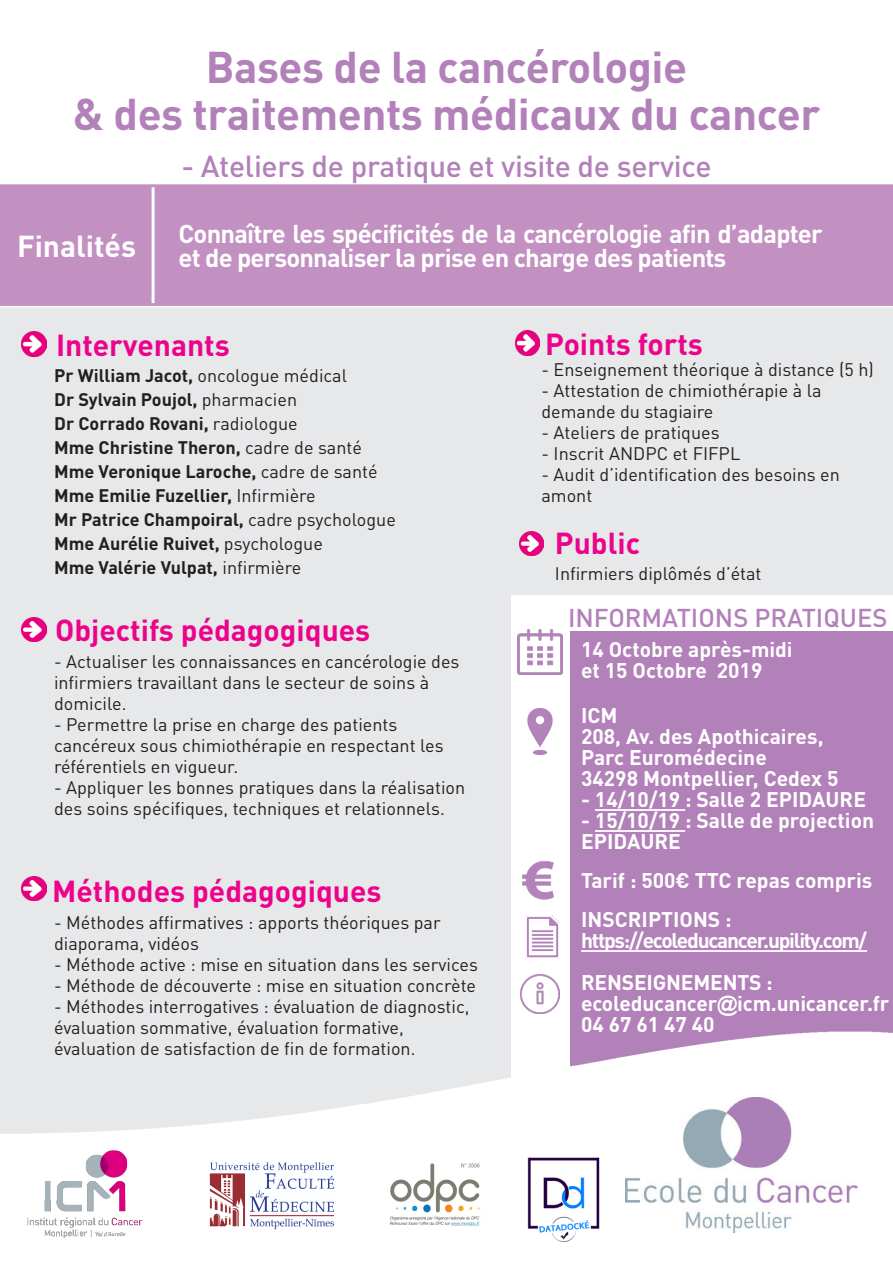
<style>
.page{position:relative;width:893px;height:1263px;background:#fff}
.page>*{position:absolute;margin:0;border:0;box-sizing:border-box;transform-origin:0 0}
.t1{font:700 43.95px "DINOT";letter-spacing:-.01em;color:#b281b9}
.t2{font:700 30px "DINOT";color:#ed028c}
.t3{font:500 30px "DINOT";letter-spacing:-.01em;color:#b281b9}
.t4{font:700 30px "DINOT";color:#fff}
.t5{font:700 25.5px/24px "DINOT";letter-spacing:-.03em;color:#fff}
.t6{font:500 25.5px "DINOT";color:#b281b9}
.t7{font:700 21px "DINOT";color:#fff}
.t8{font:700 21px "DINOT";letter-spacing:-.06em;color:#fff}
.t9{font:18px/21px "DINOT";color:#231f20}
.t10{font:700 18px "DINOT";color:#231f20}
.s1{font-weight:700}
.s2{font-weight:400}
.s3{font-family:"Arial"}
</style>
<div class="page">
<div style="left:0;top:307px;width:893px;height:706px;background:#e6e8e9"></div>
<div style="left:511px;top:595px;width:382px;height:540px;background:#fff"></div>
<div style="left:571px;top:631px;width:322px;height:522px;background:#b281b9"></div>
<img style="left:0;top:1013px;width:893px;height:220px">
<img style="left:26px;top:1149px;width:118px;height:89px">
<img style="left:625px;top:1097px;width:233px;height:135px">
<div style="left:0;top:184px;width:893px;height:122px;background:#c290c1"></div>
<hr style="left:152px;top:187px;width:3px;height:116px;background:#fff">
<img style="left:519px;top:531px;width:25px;height:24px">
<div style="left:484px;top:1161px;width:24px;height:9px;background:#fff"></div>
<img style="left:22px;top:332px;width:24px;height:24px">
<img style="left:22px;top:617px;width:24px;height:25px">
<img style="left:22px;top:876px;width:24px;height:24px">
<img style="left:515px;top:331px;width:24px;height:24px">
<img style="left:517px;top:629px;width:45px;height:45px">
<img style="left:527px;top:708px;width:26px;height:47px">
<img style="left:520px;top:974px;width:40px;height:39px">
<img style="left:510px;top:852px;width:44px;height:56px">
<img style="left:520px;top:1152px;width:88px;height:90px">
<hr style="left:595px;top:809px;width:90px;height:2px;background:#fff">
<hr style="left:595px;top:830px;width:90px;height:2px;background:#fff">
<hr style="left:581px;top:950px;width:286px;height:2px;background:#fff">
<img style="left:209px;top:1161px;width:128px;height:69px">
<img style="left:369px;top:1148px;width:131px;height:85px">
<img style="left:526px;top:915px;width:34px;height:43px">
<p class="t1" style="left:206px;top:38px;width:483px">Bases de la cancérologie</p>
<p class="t1" style="left:73px;top:85px;width:749px">&amp; des traitements médicaux du cancer</p>
<p class="t3" style="left:181px;top:147px;width:532px">- Ateliers de pratique et visite de service</p>
<p class="t4" style="left:17px;top:226px;width:121px">Finalités</p>
<p class="t5" style="left:179px;top:221px;width:646px">Connaître les spécificités de la cancérologie afin d’adapter et de personnaliser la prise en charge des patients</p>
<p class="t2" style="left:56px;top:325px;width:175px">Intervenants</p>
<p class="t9" style="left:54px;top:365px;width:294px"><span class="s1">Pr William Jacot,</span> oncologue médical</p>
<p class="t10" style="left:54px;top:388px;width:244px">Dr Sylvain Poujol, <span class="s2">pharmacien</span></p>
<p class="t10" style="left:54px;top:412px;width:245px">Dr Corrado Rovani, <span class="s2">radiologue</span></p>
<p class="t10" style="left:54px;top:436px;width:309px">Mme Christine Theron, <span class="s2">cadre de santé</span></p>
<p class="t10" style="left:54px;top:460px;width:325px">Mme Veronique Laroche, <span class="s2">cadre de santé</span></p>
<p class="t10" style="left:54px;top:484px;width:263px">Mme Emilie Fuzellier, <span class="s2">Infirmière</span></p>
<p class="t10" style="left:54px;top:508px;width:343px">Mr Patrice Champoiral, <span class="s2">cadre psychologue</span></p>
<p class="t10" style="left:54px;top:532px;width:270px">Mme Aurélie Ruivet, <span class="s2">psychologue</span></p>
<p class="t10" style="left:54px;top:556px;width:249px">Mme Valérie Vulpat, <span class="s2">infirmière</span></p>
<p class="t2" style="left:55px;top:611px;width:317px">Objectifs pédagogiques</p>
<p class="t9" style="left:54px;top:650px;width:407px">- Actualiser les connaissances en cancérologie des infirmiers travaillant dans le secteur de soins à domicile.</p>
<p class="t9" style="left:54px;top:713px;width:391px">- Permettre la prise en charge des patients cancéreux sous chimiothérapie en respectant les référentiels en vigueur.</p>
<p class="t9" style="left:54px;top:776px;width:413px">- Appliquer les bonnes pratiques dans la réalisation des soins spécifiques, techniques et relationnels.</p>
<p class="t2" style="left:52px;top:872px;width:331px">Méthodes pédagogiques</p>
<p class="t9" style="left:54px;top:911px;width:388px">- Méthodes affirmatives : apports théoriques par diaporama, vidéos</p>
<p class="t9" style="left:54px;top:953px;width:425px">- Méthode active : mise en situation dans les services</p>
<p class="t9" style="left:54px;top:974px;width:424px">- Méthode de découverte : mise en situation concrète</p>
<p class="t9" style="left:54px;top:995px;width:417px">- Méthodes interrogatives : évaluation de diagnostic, évaluation sommative, évaluation formative, évaluation de satisfaction de fin de formation.</p>
<p class="t2" style="left:545px;top:324px;width:159px">Points forts</p>
<p class="t9" style="left:541px;top:358px;width:334px">- Enseignement théorique à distance (5 h)</p>
<p class="t9" style="left:541px;top:379px;width:282px">- Attestation de chimiothérapie à la demande du stagiaire</p>
<p class="t9" style="left:541px;top:421px;width:180px">- Ateliers de pratiques</p>
<p class="t9" style="left:541px;top:442px;width:200px">- Inscrit ANDPC et FIFPL</p>
<p class="t9" style="left:541px;top:463px;width:300px">- Audit d’identification des besoins en amont</p>
<p class="t2" style="left:555px;top:523px;width:87px">Public</p>
<p class="t9" style="left:555px;top:563px;width:208px">Infirmiers diplômés d’état</p>
<p class="t6" style="left:568px;top:602px;width:321px">INFORMATIONS PRATIQUES</p>
<p class="t7" style="left:581px;top:636px;width:213px">14 Octobre après-midi</p>
<p class="t7" style="left:581px;top:657px;width:183px">et 15 Octobre 2019</p>
<p class="t7" style="left:581px;top:702px;width:38px">ICM</p>
<p class="t7" style="left:581px;top:723px;width:244px">208, Av. des Apothicaires,</p>
<p class="t7" style="left:581px;top:744px;width:187px">Parc Euromédecine</p>
<p class="t7" style="left:581px;top:765px;width:259px">34298 Montpellier, Cedex 5</p>
<p class="t7" style="left:581px;top:786px;width:286px">- 14/10/19 : Salle 2 EPIDAURE</p>
<p class="t7" style="left:581px;top:807px;width:295px">- 15/10/19 : Salle de projection</p>
<p class="t7" style="left:581px;top:828px;width:101px">EPIDAURE</p>
<p class="t7" style="left:581px;top:867px;width:293px">Tarif : 500€ TTC repas compris</p>
<p class="t7" style="left:581px;top:906px;width:152px">INSCRIPTIONS :</p>
<p class="t8" style="left:581px;top:927px;width:287px">https://ecoleducancer.upility.com/</p>
<p class="t7" style="left:581px;top:969px;width:193px">RENSEIGNEMENTS :</p>
<p class="t7" style="left:581px;top:990px;width:310px">ecoleducancer<span class="s3">@</span>icm.unicancer.fr</p>
<p class="t7" style="left:581px;top:1011px;width:135px">04 67 61 47 40</p>
</div>
